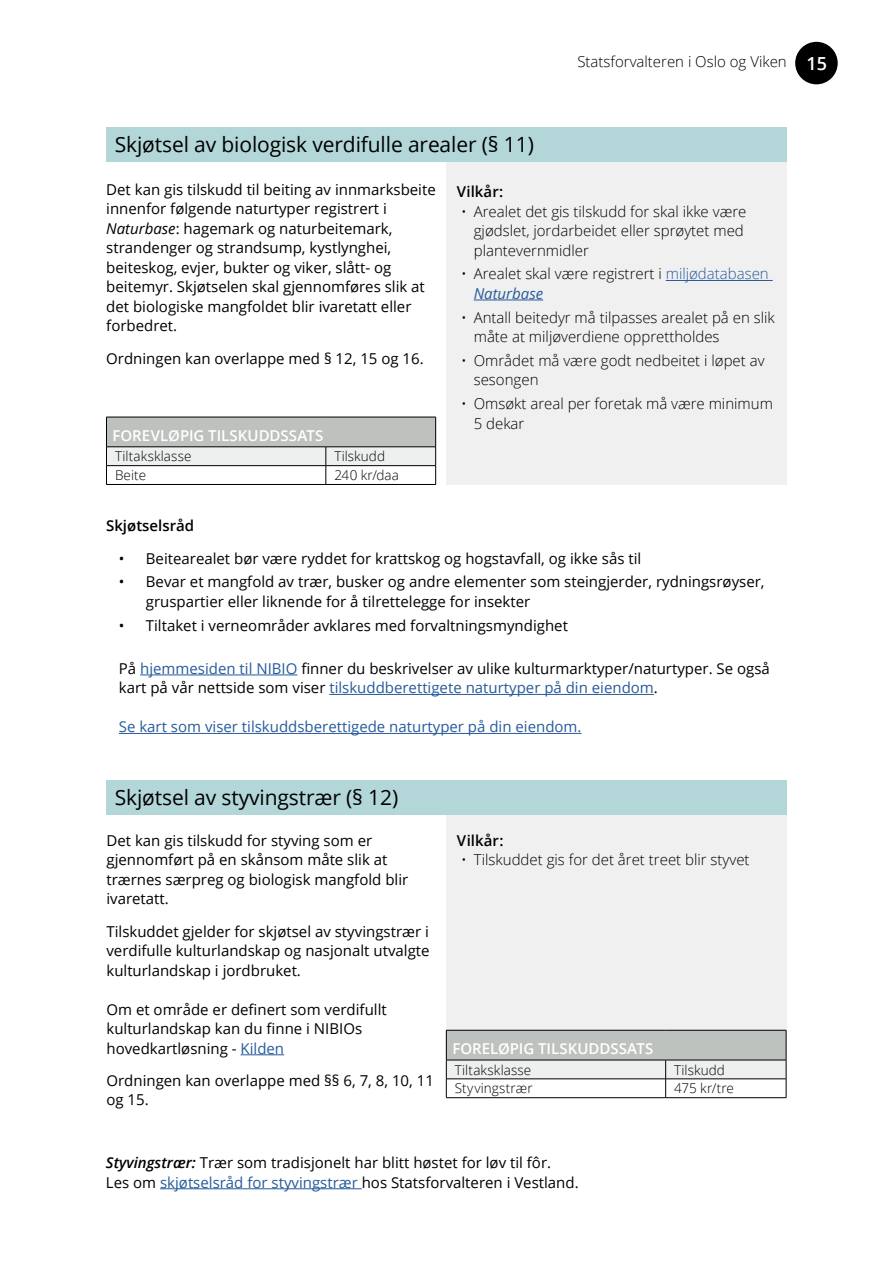
<style>
.page{position:relative;width:893px;height:1263px;background:#fff}
.page>*{position:absolute;margin:0;border:0;box-sizing:border-box;transform-origin:0 0}
.t1{font:21px "Open Sans";letter-spacing:-.005em;color:#000}
.t2{font:15px/19.5px "Open Sans";color:#000}
.t3{font:300 15px/19.5px "Open Sans";color:#000}
.t4{font:15px "Open Sans";color:#275b9b}
.t5{font:600 15px "Open Sans";color:#fff}
.t6{font:600 15px "Open Sans";color:#000}
.t7{font:300 13.5px "Open Sans";letter-spacing:.005em;color:#000}
.s1{font-weight:600;font-size:18px;color:#fff}
.s2{color:#275b9b}
.s3{font-weight:400;font-style:italic;color:#275b9b}
.s4{font-style:italic}
.s5{font-weight:600;font-style:italic}
</style>
<div class="page">
<div style="left:795px;top:42px;width:43px;height:42px;background:#000;border-radius:50%"></div>
<hr style="left:140px;top:674px;width:157px;height:1px;background:#275b9b">
<hr style="left:329px;top:694px;width:325px;height:1px;background:#275b9b">
<hr style="left:119px;top:733px;width:462px;height:1px;background:#275b9b">
<div style="left:446px;top:162px;width:341px;height:323px;background:#eff0ef"></div>
<div style="left:106px;top:128px;width:681px;height:34px;background:#b3d6d9"></div>
<hr style="left:666px;top:280px;width:107px;height:1px;background:#275b9b">
<hr style="left:474px;top:300px;width:69px;height:1px;background:#275b9b">
<div style="left:106px;top:417px;width:330px;height:30px;background:#bdc2be"></div>
<hr style="left:326px;top:484px;width:110px;height:1px;background:#000">
<hr style="left:106px;top:484px;width:220px;height:1px;background:#000">
<hr style="left:435px;top:417px;width:1px;height:30px;background:#000">
<hr style="left:106px;top:417px;width:1px;height:30px;background:#000">
<hr style="left:106px;top:417px;width:220px;height:1px;background:#000">
<hr style="left:326px;top:417px;width:110px;height:1px;background:#000">
<svg style="left:106px;top:447px;width:330px;height:37px"></svg>
<div style="left:447px;top:816px;width:340px;height:219px;background:#eff0ef"></div>
<hr style="left:241px;top:1054px;width:43px;height:1px;background:#275b9b">
<div style="left:106px;top:780px;width:681px;height:34px;background:#b3d6d9"></div>
<div style="left:446px;top:1030px;width:340px;height:30px;background:#bdc2be"></div>
<hr style="left:786px;top:1030px;width:1px;height:30px;background:#000">
<hr style="left:446px;top:1030px;width:1px;height:30px;background:#000">
<hr style="left:446px;top:1030px;width:220px;height:1px;background:#000">
<hr style="left:666px;top:1030px;width:120px;height:1px;background:#000">
<svg style="left:446px;top:1060px;width:341px;height:38px"></svg>
<hr style="left:160px;top:1188px;width:202px;height:1px;background:#275b9b">
<p class="t3" style="left:577px;top:52px;width:251px">Statsforvalteren i Oslo og Viken <span class="s1">15</span></p>
<h1 class="t1" style="left:115px;top:130px;width:421px">Skjøtsel av biologisk verdifulle arealer (§ 11)</h1>
<p class="t6" style="left:457px;top:181px;width:48px">Vilkår:</p>
<p class="t3" style="left:474px;top:201px;width:274px;text-indent:-13px">• Arealet det gis tilskudd for skal ikke være gjødslet, jordarbeidet eller sprøytet med plantevernmidler</p>
<p class="t3" style="left:474px;top:264px;width:297px;text-indent:-13px">• Arealet skal være registrert i <span class="s2">miljødatabasen<br></span><span class="s3">Naturbase</span></p>
<p class="t3" style="left:474px;top:307px;width:303px;text-indent:-13px">• Antall beitedyr må tilpasses arealet på en slik måte at miljøverdiene opprettholdes</p>
<p class="t3" style="left:474px;top:350px;width:292px;text-indent:-13px">• Området må være godt nedbeitet i løpet av sesongen</p>
<p class="t3" style="left:474px;top:393px;width:301px;text-indent:-13px">• Omsøkt areal per foretak må være minimum<br>5 dekar</p>
<p class="t5" style="left:112px;top:425px;width:212px">FOREVLØPIG TILSKUDDSSATS</p>
<p class="t7" style="left:115px;top:447px;width:78px">Tiltaksklasse</p>
<p class="t7" style="left:334px;top:447px;width:52px">Tilskudd</p>
<p class="t7" style="left:115px;top:466px;width:33px">Beite</p>
<p class="t7" style="left:334px;top:466px;width:66px">240 kr/daa</p>
<p class="t2" style="left:106px;top:179px;width:331px">Det kan gis tilskudd til beiting av innmarksbeite innenfor følgende naturtyper registrert i <span class="s4">Naturbase</span>: hagemark og naturbeitemark, strandenger og strandsump, kystlynghei, beiteskog, evjer, bukter og viker, slått- og beitemyr. Skjøtselen skal gjennomføres slik at det biologiske mangfoldet blir ivaretatt eller forbedret.</p>
<p class="t2" style="left:106px;top:348px;width:319px">Ordningen kan overlappe med § 12, 15 og 16.</p>
<p class="t6" style="left:106px;top:515px;width:90px">Skjøtselsråd</p>
<p class="t2" style="left:119px;top:548px;width:524px">• Beitearealet bør være ryddet for krattskog og hogstavfall, og ikke sås til</p>
<p class="t2" style="left:146px;top:572px;width:620px;text-indent:-27px">• Bevar et mangfold av trær, busker og andre elementer som steingjerder, rydningsrøyser, gruspartier eller liknende for å tilrettelegge for insekter</p>
<p class="t2" style="left:119px;top:615px;width:451px">• Tiltaket i verneområder avklares med forvaltningsmyndighet</p>
<p class="t2" style="left:119px;top:658px;width:652px">På <span class="s2">hjemmesiden til NIBIO</span> finner du beskrivelser av ulike kulturmarktyper/naturtyper. Se også kart på vår nettside som viser <span class="s2">tilskuddberettigete naturtyper på din eiendom</span>.</p>
<p class="t4" style="left:119px;top:716px;width:464px">Se kart som viser tilskuddsberettigede naturtyper på din eiendom.</p>
<h1 class="t1" style="left:115px;top:783px;width:285px">Skjøtsel av styvingstrær (§ 12)</h1>
<p class="t2" style="left:106px;top:830px;width:303px">Det kan gis tilskudd for styving som er gjennomført på en skånsom måte slik at trærnes særpreg og biologisk mangfold blir ivaretatt.</p>
<p class="t2" style="left:106px;top:921px;width:325px;text-align:justify">Tilskuddet gjelder for skjøtsel av styvingstrær i verdifulle kulturlandskap og nasjonalt utvalgte kulturlandskap i jordbruket.</p>
<p class="t2" style="left:106px;top:999px;width:282px">Om et område er definert som verdifullt kulturlandskap kan du finne i NIBIOs hovedkartløsning - <span class="s2">Kilden</span></p>
<p class="t2" style="left:106px;top:1070px;width:329px">Ordningen kan overlappe med §§ 6, 7, 8, 10, 11 og 15.</p>
<p class="t6" style="left:457px;top:830px;width:48px">Vilkår:</p>
<p class="t3" style="left:461px;top:850px;width:290px">• Tilskuddet gis for det året treet blir styvet</p>
<p class="t5" style="left:452px;top:1038px;width:202px">FORELØPIG TILSKUDDSSATS</p>
<p class="t7" style="left:455px;top:1060px;width:78px">Tiltaksklasse</p>
<p class="t7" style="left:674px;top:1060px;width:52px">Tilskudd</p>
<p class="t7" style="left:455px;top:1079px;width:79px">Styvingstrær</p>
<p class="t7" style="left:674px;top:1079px;width:61px">475 kr/tre</p>
<p class="t2" style="left:106px;top:1152px;width:474px"><span class="s5">Styvingstrær:</span> Trær som tradisjonelt har blitt høstet for løv til fôr.<br>Les om <span class="s2">skjøtselsråd for styvingstrær</span> hos Statsforvalteren i Vestland.</p>
</div>
